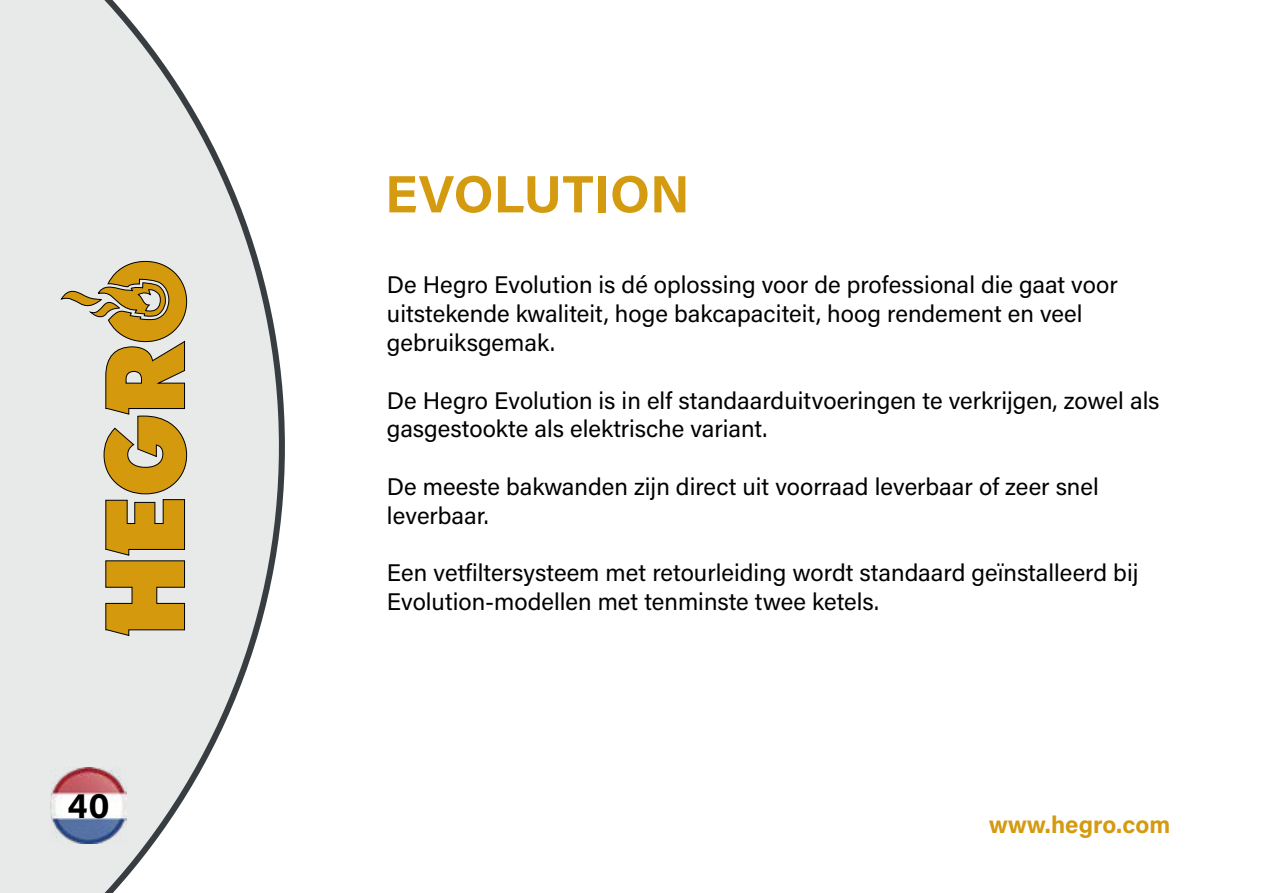
<style>
.page{position:relative;width:1263px;height:893px;background:#fff}
.page>*{position:absolute;margin:0;border:0;box-sizing:border-box;transform-origin:0 0}
.t1{font:700 52.5px "Acumin Pro";color:#d49a10}
.t2{font:700 36px "Acumin Pro";color:#000}
.t3{font:24px/28.8px "Acumin Pro";color:#000}
.t4{font:700 24px "Acumin Pro";color:#d49a10}
</style>
<div class="page">
<svg style="left:0;top:0;width:285px;height:893px"></svg>
<img style="left:51px;top:768px;width:76px;height:76px">
<svg style="left:106px;top:561px;width:79px;height:74px;background:#cd9f36"></svg>
<svg style="left:106px;top:500px;width:79px;height:55px;background:#c99b2f"></svg>
<svg style="left:61px;top:261px;width:126px;height:233px;background:#d4bc82"></svg>
<h2 class="t2" style="left:68px;top:780px;width:44px">40</h2>
<h1 class="t1" style="left:385px;top:157px;width:306px">EVOLUTION</h1>
<p class="t3" style="left:387px;top:270px;width:732px">De Hegro Evolution is dé oplossing voor de professional die gaat voor uitstekende kwaliteit, hoge bakcapaciteit, hoog rendement en veel gebruiksgemak.</p>
<p class="t3" style="left:387px;top:385px;width:774px">De Hegro Evolution is in elf standaarduitvoeringen te verkrijgen, zowel als gasgestookte als elektrische variant.</p>
<p class="t3" style="left:387px;top:471px;width:713px">De meeste bakwanden zijn direct uit voorraad leverbaar of zeer snel leverbaar.</p>
<p class="t3" style="left:387px;top:558px;width:753px">Een vetfiltersysteem met retourleiding wordt standaard geïnstalleerd bij<br>Evolution-modellen met tenminste twee ketels.</p>
<p class="t4" style="left:989px;top:807px;width:183px">www.hegro.com</p>
</div>
